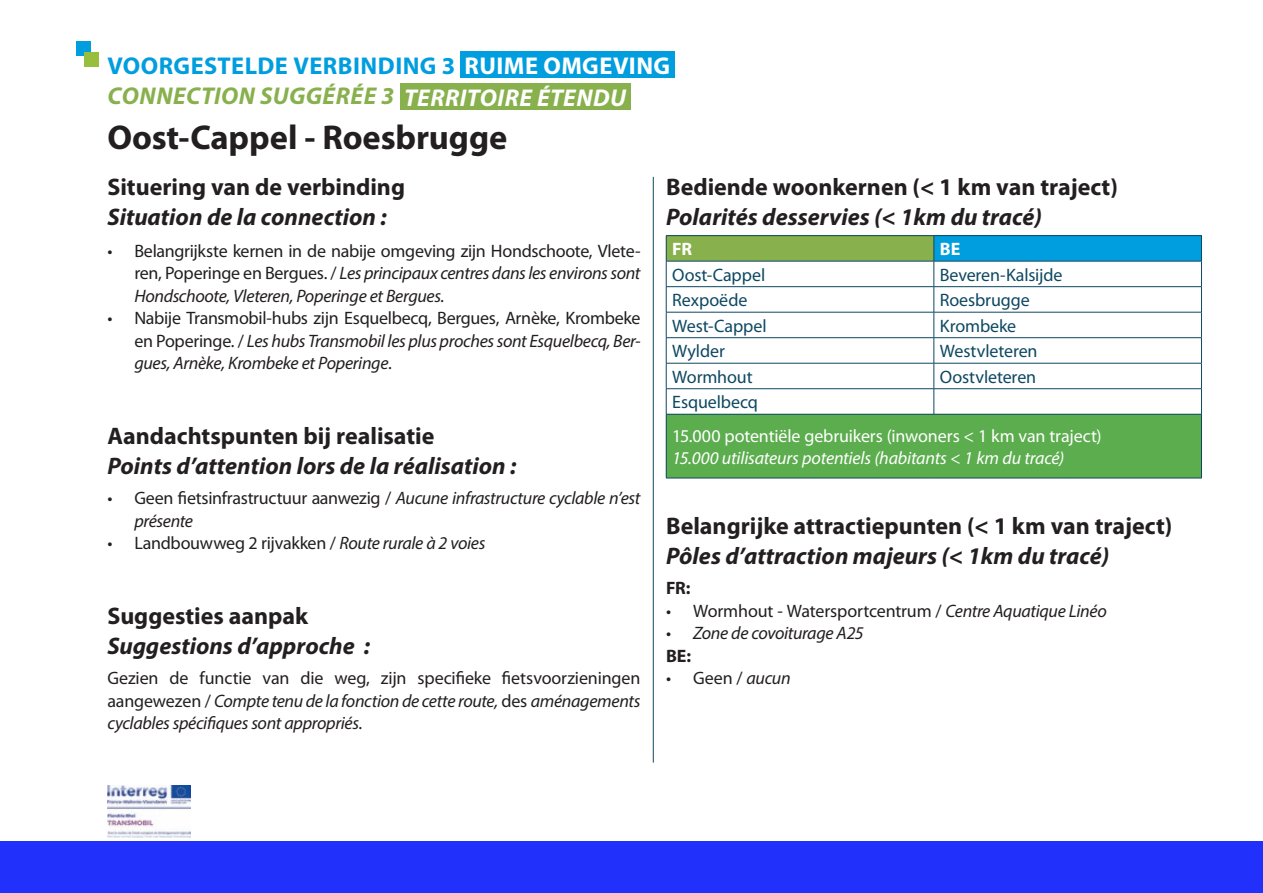
<style>
.page{position:relative;width:1263px;height:893px;background:#fff}
.page>*{position:absolute;margin:0;border:0;box-sizing:border-box;transform-origin:0 0}
._4_body_Frans{font:700 34.5px "Myriad Pro";letter-spacing:-.005em;color:#231f20}
._6A_VOORGESTELDE_VER{font:700 24.3px "Myriad Pro";letter-spacing:.02em;color:#009edf}
._6B_CONNECTION_SUGGE{font:italic 700 24.3px "Myriad Pro";letter-spacing:.02em;color:#88b04d}
._1b_titel_blauw_FR_r{font:italic 700 24px "Myriad Pro";color:#231f20}
._1b_titel_blauw_NL_r{font:700 24px "Myriad Pro";color:#231f20}
._2_body_NL{font:italic 18px/22.5px "Myriad Pro";letter-spacing:-.02em;color:#231f20;text-align:justify}
.t1{font:18px/22.5px "Myriad Pro";letter-spacing:-.015em;color:#231f20;text-align:justify}
._4_body_Frans-2{font:18px "Myriad Pro";letter-spacing:-.005em;color:#0e4862}
._4_body_Frans-3{font:18px/22.5px "Myriad Pro";letter-spacing:-.005em;color:#fff}
._2_body_NL-2{font:700 18px "Myriad Pro";color:#231f20}
._4_body_Frans-4{font:700 18px "Myriad Pro";color:#fff}
.s1{color:#fff}
.s2{font-style:italic}
.s3{font-style:normal}
</style>
<div class="page">
<div style="left:0;top:842px;width:1263px;height:51px;background:#2130fa"></div>
<img style="left:107px;top:785px;width:83px;height:53px">
<div style="left:77px;top:41px;width:14px;height:15px;background:#009edf"></div>
<div style="left:84px;top:52px;width:15px;height:15px;background:#97be3c"></div>
<div style="left:460px;top:51px;width:214px;height:27px;background:#009edf"></div>
<div style="left:399px;top:83px;width:231px;height:27px;background:#88b04d"></div>
<div style="left:666px;top:236px;width:268px;height:25px;background:#88b04d"></div>
<div style="left:934px;top:236px;width:267px;height:25px;background:#009edf"></div>
<div style="left:666px;top:414px;width:535px;height:64px;background:#5cad4e"></div>
<hr style="left:666px;top:235px;width:268px;height:1px;background:#0e4862">
<hr style="left:934px;top:235px;width:268px;height:1px;background:#0e4862">
<hr style="left:666px;top:261px;width:268px;height:1px;background:#0e4862">
<hr style="left:934px;top:261px;width:268px;height:1px;background:#0e4862">
<hr style="left:666px;top:286px;width:268px;height:1px;background:#0e4862">
<hr style="left:934px;top:286px;width:268px;height:1px;background:#0e4862">
<hr style="left:666px;top:312px;width:268px;height:1px;background:#0e4862">
<hr style="left:934px;top:312px;width:268px;height:1px;background:#0e4862">
<hr style="left:666px;top:337px;width:268px;height:1px;background:#0e4862">
<hr style="left:934px;top:337px;width:268px;height:1px;background:#0e4862">
<hr style="left:666px;top:363px;width:268px;height:1px;background:#0e4862">
<hr style="left:934px;top:363px;width:268px;height:1px;background:#0e4862">
<hr style="left:666px;top:388px;width:268px;height:1px;background:#0e4862">
<svg style="left:666px;top:236px;width:1px;height:178px"></svg>
<hr style="left:934px;top:388px;width:268px;height:1px;background:#0e4862">
<svg style="left:934px;top:236px;width:1px;height:178px"></svg>
<svg style="left:1201px;top:236px;width:1px;height:178px"></svg>
<hr style="left:666px;top:414px;width:268px;height:1px;background:#0e4862">
<hr style="left:666px;top:414px;width:1px;height:64px;background:#0e4862">
<hr style="left:934px;top:414px;width:268px;height:1px;background:#0e4862">
<hr style="left:1201px;top:414px;width:1px;height:64px;background:#0e4862">
<hr style="left:666px;top:478px;width:268px;height:1px;background:#0e4862">
<hr style="left:934px;top:478px;width:268px;height:1px;background:#0e4862">
<hr style="left:653px;top:177px;width:1px;height:585px;background:#0e4862">
<p class="_6A_VOORGESTELDE_VER" style="left:108px;top:50px;width:564px">VOORGESTELDE VERBINDING 3 <span class="s1">RUIME OMGEVING</span></p>
<p class="_6B_CONNECTION_SUGGE" style="left:108px;top:80px;width:520px">CONNECTION SUGGÉRÉE 3 <span class="s1">TERRITOIRE ÉTENDU</span></p>
<p class="_4_body_Frans" style="left:107px;top:115px;width:401px">Oost-Cappel - Roesbrugge</p>
<p class="_1b_titel_blauw_NL_r" style="left:107px;top:171px;width:299px">Situering van de verbinding</p>
<p class="_1b_titel_blauw_FR_r" style="left:107px;top:201px;width:281px">Situation de la connection :</p>
<p class="t1" style="left:134px;top:239px;width:508px;text-indent:-27px">• Belangrijkste kernen in de nabije omgeving zijn Hondschoote, Vlete&shy;ren, Poperinge en Bergues. / <span class="s2">Les principaux centres dans les environs sont Hondschoote, Vleteren, Poperinge et Bergues.</span></p>
<p class="_2_body_NL" style="left:134px;top:306px;width:508px;text-indent:-27px"><span class="s3">• Nabije Transmobil-hubs zijn Esquelbecq, Bergues, Arnèke, Krombeke en Poperinge. /</span> Les hubs Transmobil les plus proches sont Esquelbecq, Ber&shy;gues, Arnèke, Krombeke et Poperinge<span class="s3">.</span></p>
<p class="_1b_titel_blauw_NL_r" style="left:666px;top:171px;width:453px">Bediende woonkernen (&lt; 1 km van traject)</p>
<p class="_1b_titel_blauw_FR_r" style="left:666px;top:201px;width:377px">Polarités desservies (&lt; 1km du tracé)</p>
<p class="_4_body_Frans-4" style="left:672px;top:237px;width:21px">FR</p>
<p class="_4_body_Frans-4" style="left:940px;top:237px;width:22px">BE</p>
<p class="_4_body_Frans-2" style="left:672px;top:263px;width:95px">Oost-Cappel</p>
<p class="_4_body_Frans-2" style="left:940px;top:263px;width:124px">Beveren-Kalsijde</p>
<p class="_4_body_Frans-2" style="left:672px;top:289px;width:77px">Rexpoëde</p>
<p class="_4_body_Frans-2" style="left:940px;top:289px;width:91px">Roesbrugge</p>
<p class="_4_body_Frans-2" style="left:672px;top:315px;width:96px">West-Cappel</p>
<p class="_4_body_Frans-2" style="left:940px;top:315px;width:78px">Krombeke</p>
<p class="_4_body_Frans-2" style="left:672px;top:340px;width:54px">Wylder</p>
<p class="_4_body_Frans-2" style="left:940px;top:340px;width:99px">Westvleteren</p>
<p class="_4_body_Frans-2" style="left:672px;top:366px;width:82px">Wormhout</p>
<p class="_4_body_Frans-2" style="left:940px;top:366px;width:98px">Oostvleteren</p>
<p class="_4_body_Frans-2" style="left:672px;top:391px;width:87px">Esquelbecq</p>
<p class="_4_body_Frans-3" style="left:672px;top:424px;width:431px">15.000 potentiële gebruikers (inwoners &lt; 1 km van traject)<br><span class="s2">15.000 utilisateurs potentiels (habitants &lt; 1 km du tracé)</span></p>
<p class="_1b_titel_blauw_NL_r" style="left:107px;top:420px;width:329px">Aandachtspunten bij realisatie</p>
<p class="_1b_titel_blauw_FR_r" style="left:107px;top:450px;width:410px">Points d’attention lors de la réalisation :</p>
<p class="_2_body_NL" style="left:134px;top:486px;width:508px;text-indent:-27px"><span class="s3">• Geen fietsinfrastructuur aanwezig /</span> Aucune infrastructure cyclable n’est présente</p>
<p class="t1" style="left:107px;top:531px;width:380px">• Landbouwweg 2 rijvakken / <span class="s2">Route rurale à 2 voies</span></p>
<p class="_1b_titel_blauw_NL_r" style="left:666px;top:510px;width:508px">Belangrijke attractiepunten (&lt; 1 km van traject)</p>
<p class="_1b_titel_blauw_FR_r" style="left:666px;top:540px;width:445px">Pôles d’attraction majeurs (&lt; 1km du tracé)</p>
<p class="_2_body_NL-2" style="left:666px;top:576px;width:26px">FR:</p>
<p class="t1" style="left:666px;top:599px;width:442px">• Wormhout - Watersportcentrum / <span class="s2">Centre Aquatique Linéo</span></p>
<p class="_2_body_NL" style="left:666px;top:621px;width:199px"><span class="s3">•</span> Zone de covoiturage A25</p>
<p class="_2_body_NL-2" style="left:666px;top:644px;width:27px">BE:</p>
<p class="t1" style="left:666px;top:666px;width:126px">• Geen / <span class="s2">aucun</span></p>
<p class="_1b_titel_blauw_NL_r" style="left:107px;top:600px;width:202px">Suggesties aanpak</p>
<p class="_1b_titel_blauw_FR_r" style="left:107px;top:630px;width:264px">Suggestions d’approche :</p>
<p class="_2_body_NL" style="left:107px;top:666px;width:535px"><span class="s3">Gezien de functie van die weg, zijn specifieke fietsvoorzieningen aangewezen /</span> Compte tenu de la fonction de cette route, <span class="s3">des</span> aménagements cyclables spécifiques sont appropriés<span class="s3">.</span></p>
</div>
